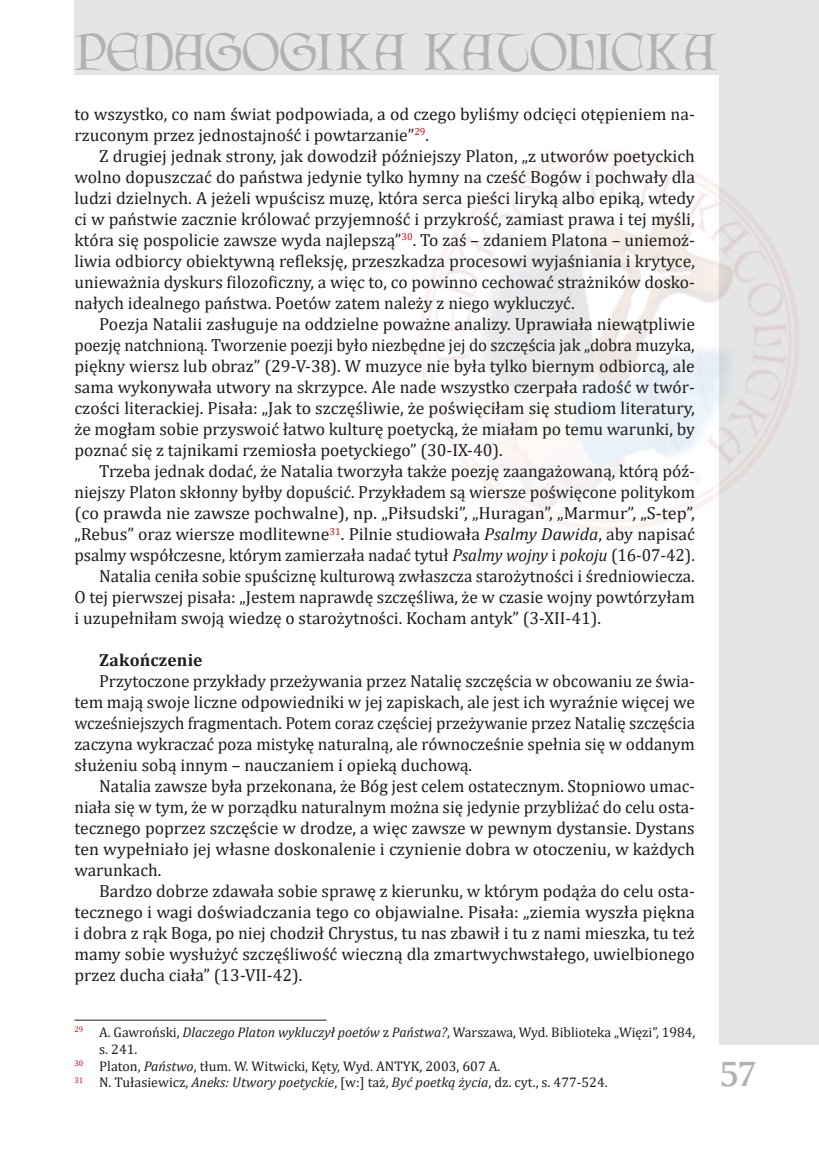
<style>
.page{position:relative;width:819px;height:1166px;background:#fff}
.page>*{position:absolute;margin:0;border:0;box-sizing:border-box;transform-origin:0 0}
.t1{font:46.55px "Lettergical";letter-spacing:-.005em;color:#b3b2b2}
.t2{font:36.75px "Amerigo Md EU";color:#b3b2b2}
.t3{font:17.5px/21px "Cambria";color:#1d1d1b;text-align:justify}
.t4{font:700 17.5px "Cambria";letter-spacing:.01em;color:#1d1d1b}
.t5{font:14px "Cambria";color:#1d1d1b}
.s1{font-style:italic}
</style>
<div class="page">
<div style="left:719px;top:0;width:100px;height:1044px;background:#e5e5e5"></div>
<div style="left:74px;top:0;width:745px;height:74px;background:#e5e5e5"></div>
<img style="left:419px;top:151px;width:380px;height:380px">
<hr style="left:74px;top:1020px;width:252px;height:1px;background:#1d1d1b">
<h1 class="t1" style="left:74px;top:24px;width:643px">PEDAGOGIKA KATOLICKA</h1>
<p class="t3" style="left:74px;top:104px;width:622px">to wszystko, co nam świat podpowiada, a od czego byliśmy odcięci otępieniem na&shy;rzuconym przez jednostajność i powtarzanie”<sup>29</sup>.</p>
<p class="t3" style="left:74px;top:146px;width:622px;text-indent:25px">Z drugiej jednak strony, jak dowodził późniejszy Platon, „z utworów poetyckich wolno dopuszczać do państwa jedynie tylko hymny na cześć Bogów i pochwały dla ludzi dzielnych. A jeżeli wpuścisz muzę, która serca pieści liryką albo epiką, wtedy ci w państwie zacznie królować przyjemność i przykrość, zamiast prawa i tej myśli, która się pospolicie zawsze wyda najlepszą”<sup>30</sup>. To zaś – zdaniem Platona – uniemoż&shy;liwia odbiorcy obiektywną refleksję, przeszkadza procesowi wyjaśniania i krytyce, unieważnia dyskurs filozoficzny, a więc to, co powinno cechować strażników dosko&shy;nałych idealnego państwa. Poetów zatem należy z niego wykluczyć.</p>
<p class="t3" style="left:74px;top:314px;width:622px;text-indent:25px">Poezja Natalii zasługuje na oddzielne poważne analizy. Uprawiała niewątpliwie poezję natchnioną. Tworzenie poezji było niezbędne jej do szczęścia jak „dobra muzyka, piękny wiersz lub obraz” (29-V-38). W muzyce nie była tylko biernym odbiorcą, ale sama wykonywała utwory na skrzypce. Ale nade wszystko czerpała radość w twór&shy;czości literackiej. Pisała: „Jak to szczęśliwie, że poświęciłam się studiom literatury, że mogłam sobie przyswoić łatwo kulturę poetycką, że miałam po temu warunki, by poznać się z tajnikami rzemiosła poetyckiego” (30-IX-40).</p>
<p class="t3" style="left:99px;top:461px;width:597px">Trzeba jednak dodać, że Natalia tworzyła także poezję zaangażowaną, którą póź-</p>
<p class="t3" style="left:74px;top:482px;width:622px">niejszy Platon skłonny byłby dopuścić. Przykładem są wiersze poświęcone politykom</p>
<p class="t3" style="left:74px;top:503px;width:622px">(co prawda nie zawsze pochwalne), np. „Piłsudski”, „Huragan”, „Marmur”, „S-tep”,</p>
<p class="t3" style="left:74px;top:524px;width:622px">„Rebus” oraz wiersze modlitewne<sup>31</sup>. Pilnie studiowała <span class="s1">Psalmy Dawida</span>, aby napisać</p>
<p class="t3" style="left:74px;top:545px;width:622px">psalmy współczesne, którym zamierzała nadać tytuł <span class="s1">Psalmy wojny</span> i <span class="s1">pokoju</span> (16-07-42).</p>
<p class="t3" style="left:99px;top:566px;width:597px">Natalia ceniła sobie spuściznę kulturową zwłaszcza starożytności i średniowiecza.</p>
<p class="t3" style="left:74px;top:587px;width:622px">O tej pierwszej pisała: „Jestem naprawdę szczęśliwa, że w czasie wojny powtórzyłam</p>
<p class="t3" style="left:74px;top:608px;width:528px">i uzupełniłam swoją wiedzę o starożytności. Kocham antyk” (3-XII-41).</p>
<p class="t4" style="left:99px;top:648px;width:105px">Zakończenie</p>
<p class="t3" style="left:74px;top:671px;width:622px;text-indent:25px">Przytoczone przykłady przeżywania przez Natalię szczęścia w obcowaniu ze świa&shy;tem mają swoje liczne odpowiedniki w jej zapiskach, ale jest ich wyraźnie więcej we wcześniejszych fragmentach. Potem coraz częściej przeżywanie przez Natalię szczęścia zaczyna wykraczać poza mistykę naturalną, ale równocześnie spełnia się w oddanym służeniu sobą innym – nauczaniem i opieką duchową.</p>
<p class="t3" style="left:74px;top:776px;width:622px;text-indent:25px">Natalia zawsze była przekonana, że Bóg jest celem ostatecznym. Stopniowo umac&shy;niała się w tym, że w porządku naturalnym można się jedynie przybliżać do celu osta&shy;tecznego poprzez szczęście w drodze, a więc zawsze w pewnym dystansie. Dystans ten wypełniało jej własne doskonalenie i czynienie dobra w otoczeniu, w każdych warunkach.</p>
<p class="t3" style="left:74px;top:881px;width:622px;text-indent:25px">Bardzo dobrze zdawała sobie sprawę z kierunku, w którym podąża do celu osta&shy;tecznego i wagi doświadczania tego co objawialne. Pisała: „ziemia wyszła piękna i dobra z rąk Boga, po niej chodził Chrystus, tu nas zbawił i tu z nami mieszka, tu też mamy sobie wysłużyć szczęśliwość wieczną dla zmartwychwstałego, uwielbionego przez ducha ciała” (13-VII-42).</p>
<p class="t5" style="left:74px;top:1024px;width:622px"><sup>29</sup> A. Gawroński, <span class="s1">Dlaczego Platon wykluczył poetów</span> z <span class="s1">Państwa?</span>, Warszawa, Wyd. Biblioteka „Więzi”, 1984,</p>
<p class="t5" style="left:99px;top:1041px;width:40px">s. 241.</p>
<p class="t5" style="left:74px;top:1057px;width:427px"><sup>30</sup> Platon, <span class="s1">Państwo</span>, tłum. W. Witwicki, Kęty, Wyd. ANTYK, 2003, 607 A.</p>
<p class="t5" style="left:74px;top:1074px;width:534px"><sup>31</sup> N. Tułasiewicz, <span class="s1">Aneks: Utwory poetyckie</span>, [w:] taż, <span class="s1">Być poetką życia</span>, dz. cyt., s. 477-524.</p>
<h2 class="t2" style="left:719px;top:1052px;width:38px">57</h2>
</div>
